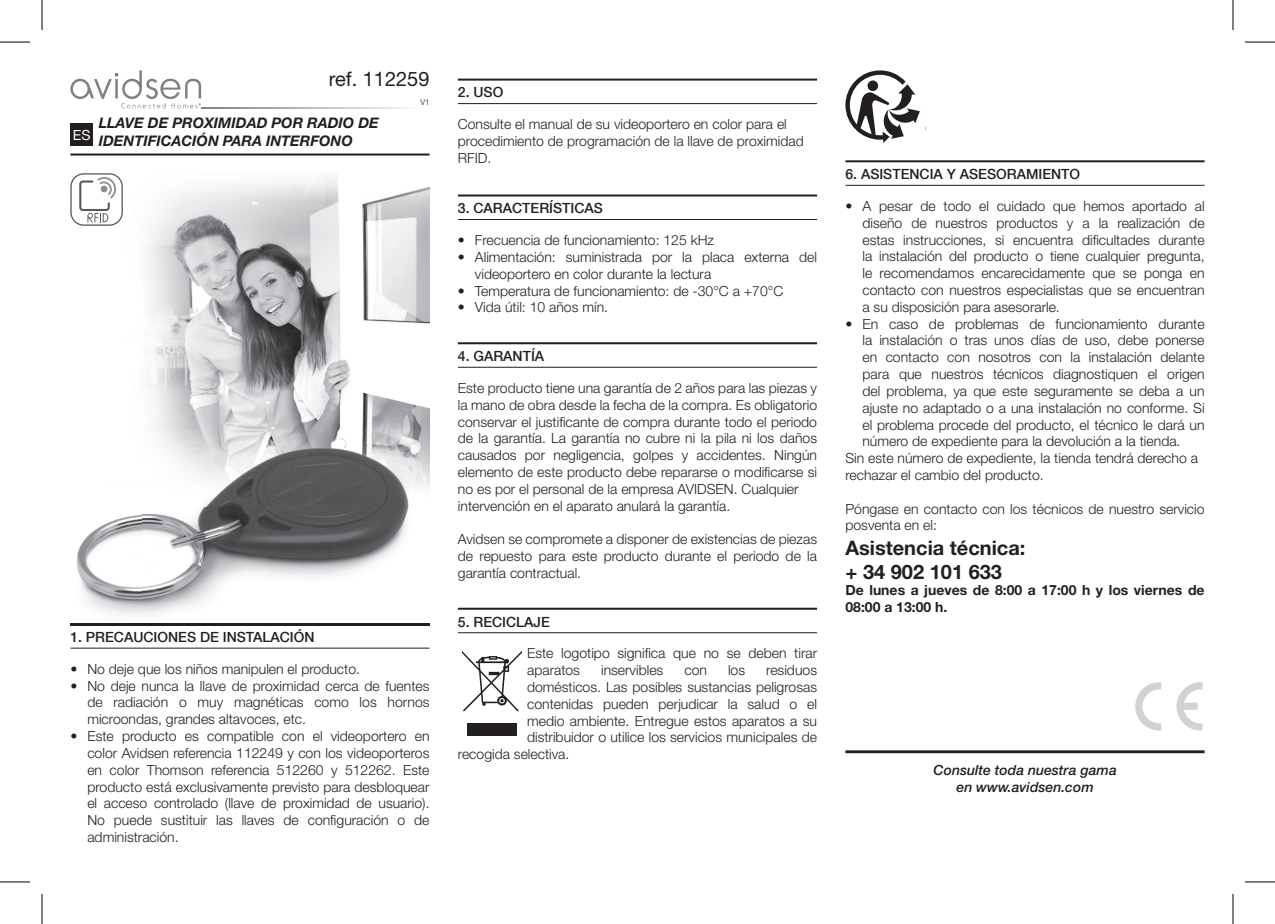
<style>
.page{position:relative;width:1275px;height:924px;background:#fff}
.page>*{position:absolute;margin:0;border:0;box-sizing:border-box;transform-origin:0 0}
.t1{font:700 20px/24px "Helvetica Neue";color:#231f20}
.t2{font:20px "Helvetica Neue";color:#231f20}
.t3{font:italic 700 14.6px/17.6px "Helvetica Neue";color:#231f20}
.t4{font:300 14px/16.8px "Helvetica Neue";color:#231f20}
.t5{font:500 14px "Helvetica Neue";color:#231f20}
.t6{font:700 14px/16.8px "Helvetica Neue";color:#231f20}
.t7{font:italic 500 14px/16.8px "Helvetica Neue";color:#231f20;text-align:center}
.t8{font:14px "Helvetica Neue";color:#fff}
.t9{font:300 8px "Helvetica Neue";color:#231f20}
</style>
<div class="page">
<hr style="left:458px;top:103px;width:359px;height:1px;background:#231f20">
<hr style="left:458px;top:219px;width:359px;height:1px;background:#231f20">
<hr style="left:458px;top:366px;width:359px;height:1px;background:#231f20">
<hr style="left:458px;top:632px;width:359px;height:1px;background:#231f20">
<hr style="left:458px;top:79px;width:359px;height:2px;background:#231f20">
<hr style="left:458px;top:194px;width:359px;height:2px;background:#231f20">
<hr style="left:458px;top:342px;width:359px;height:2px;background:#231f20">
<hr style="left:458px;top:607px;width:359px;height:2px;background:#231f20">
<svg style="left:462px;top:651px;width:60px;height:60px"></svg>
<div style="left:467px;top:723px;width:50px;height:12px;background:#231f20"></div>
<hr style="left:70px;top:647px;width:359px;height:1px;background:#231f20">
<div style="left:70px;top:123px;width:23px;height:23px;background:#231f20"></div>
<hr style="left:70px;top:153px;width:359px;height:2px;background:#231f20">
<svg style="left:201px;top:108px;width:207px;height:1px"></svg>
<svg style="left:70px;top:70px;width:131px;height:38px"></svg>
<img style="left:146px;top:178px;width:283px;height:328px">
<img style="left:70px;top:514px;width:72px;height:112px">
<img style="left:142px;top:506px;width:287px;height:120px">
<img style="left:70px;top:623px;width:359px;height:2px">
<svg style="left:70px;top:173px;width:53px;height:53px"></svg>
<hr style="left:845px;top:185px;width:359px;height:1px;background:#231f20">
<svg style="left:845px;top:70px;width:75px;height:73px"></svg>
<hr style="left:845px;top:160px;width:359px;height:2px;background:#231f20">
<hr style="left:845px;top:750px;width:359px;height:2px;background:#231f20">
<svg style="left:1135px;top:682px;width:26px;height:48px"></svg>
<svg style="left:1176px;top:682px;width:26px;height:48px"></svg>
<hr style="left:0;top:42px;width:30px;height:1px;background:#000">
<hr style="left:1245px;top:42px;width:30px;height:1px;background:#000">
<hr style="left:0;top:881px;width:30px;height:1px;background:#000">
<hr style="left:1245px;top:881px;width:30px;height:1px;background:#000">
<hr style="left:42px;top:0;width:1px;height:30px;background:#000">
<hr style="left:42px;top:893px;width:1px;height:30px;background:#000">
<hr style="left:1232px;top:0;width:1px;height:30px;background:#000">
<hr style="left:1232px;top:893px;width:1px;height:30px;background:#000">
<p class="t8" style="left:73px;top:126px;width:19px">ES</p>
<h1 class="t2" style="left:329px;top:67px;width:102px">ref. 112259</h1>
<p class="t9" style="left:420px;top:97px;width:11px">V1</p>
<p class="t3" style="left:99px;top:114px;width:282px">LLAVE DE PROXIMIDAD POR RADIO DE<br>IDENTIFICACIÓN PARA INTERFONO</p>
<p class="t5" style="left:70px;top:628px;width:246px">1. PRECAUCIONES DE INSTALACIÓN</p>
<p class="t4" style="left:70px;top:659px;width:291px">• No deje que los niños manipulen el producto.</p>
<p class="t4" style="left:87px;top:676px;width:344px;text-align:justify;text-indent:-17px">• No deje nunca la llave de proximidad cerca de fuentes de radiación o muy magnéticas como los hornos microondas, grandes altavoces, etc.</p>
<p class="t4" style="left:87px;top:727px;width:344px;text-align:justify;text-indent:-17px">• Este producto es compatible con el videoportero en color Avidsen referencia 112249 y con los videoporteros en color Thomson referencia 512260 y 512262. Este producto está exclusivamente previsto para desbloquear el acceso controlado (llave de proximidad de usuario).<br>No puede sustituir las llaves de configuración o de administración.</p>
<p class="t5" style="left:458px;top:84px;width:47px">2. USO</p>
<p class="t4" style="left:458px;top:115px;width:347px">Consulte el manual de su videoportero en color para el procedimiento de programación de la llave de proximidad<br>RFID.</p>
<p class="t5" style="left:458px;top:200px;width:146px">3. CARACTERÍSTICAS</p>
<p class="t4" style="left:458px;top:231px;width:258px">• Frecuencia de funcionamiento: 125 kHz</p>
<p class="t4" style="left:475px;top:248px;width:344px;text-indent:-17px">• Alimentación: suministrada por la placa externa del videoportero en color durante la lectura</p>
<p class="t4" style="left:458px;top:282px;width:327px">• Temperatura de funcionamiento: de -30°C a +70°C</p>
<p class="t4" style="left:458px;top:298px;width:152px">• Vida útil: 10 años mín.</p>
<p class="t5" style="left:458px;top:347px;width:88px">4. GARANTÍA</p>
<p class="t4" style="left:458px;top:379px;width:361px">Este producto tiene una garantía de 2 años para las piezas y la mano de obra desde la fecha de la compra. Es obligatorio conservar el justificante de compra durante todo el periodo de la garantía. La garantía no cubre ni la pila ni los daños causados por negligencia, golpes y accidentes. Ningún elemento de este producto debe repararse o modificarse si no es por el personal de la empresa AVIDSEN. Cualquier intervención en el aparato anulará la garantía.</p>
<p class="t4" style="left:458px;top:530px;width:361px;text-align:justify">Avidsen se compromete a disponer de existencias de piezas de repuesto para este producto durante el periodo de la garantía contractual.</p>
<p class="t5" style="left:458px;top:613px;width:94px">5. RECICLAJE</p>
<p class="t4" style="left:527px;top:644px;width:291px">Este logotipo significa que no se deben tirar aparatos</p>
<p class="t4" style="left:601px;top:661px;width:64px">inservibles</p>
<p class="t4" style="left:684px;top:661px;width:24px">con</p>
<p class="t4" style="left:728px;top:661px;width:19px">los</p>
<p class="t4" style="left:766px;top:661px;width:52px">residuos</p>
<p class="t4" style="left:527px;top:678px;width:291px">domésticos. Las posibles sustancias peligrosas</p>
<p class="t4" style="left:527px;top:694px;width:291px">contenidas pueden perjudicar la salud o el</p>
<p class="t4" style="left:527px;top:711px;width:291px">medio ambiente. Entregue estos aparatos a su</p>
<p class="t4" style="left:527px;top:728px;width:291px">distribuidor o utilice los servicios municipales de</p>
<p class="t4" style="left:458px;top:745px;width:113px">recogida selectiva.</p>
<p class="t5" style="left:845px;top:166px;width:236px">6. ASISTENCIA Y ASESORAMIENTO</p>
<p class="t4" style="left:862px;top:197px;width:344px;text-align:justify;text-indent:-17px">• A pesar de todo el cuidado que hemos aportado al diseño de nuestros productos y a la realización de estas instrucciones, si encuentra dificultades durante la instalación del producto o tiene cualquier pregunta, le recomendamos encarecidamente que se ponga en contacto con nuestros especialistas que se encuentran a su disposición para asesorarle.</p>
<p class="t4" style="left:845px;top:315px;width:361px">• En caso de problemas de funcionamiento durante</p>
<p class="t4" style="left:862px;top:331px;width:343px">la instalación o tras unos días de uso, debe ponerse</p>
<p class="t4" style="left:862px;top:348px;width:344px">en contacto con nosotros con la instalación delante</p>
<p class="t4" style="left:862px;top:365px;width:344px">para que nuestros técnicos diagnostiquen el origen</p>
<p class="t4" style="left:862px;top:382px;width:343px">del problema, ya que este seguramente se deba a un</p>
<p class="t4" style="left:862px;top:399px;width:344px">ajuste no adaptado o a una instalación no conforme. Si</p>
<p class="t4" style="left:862px;top:415px;width:344px">el problema procede del producto, el técnico le dará un</p>
<p class="t4" style="left:862px;top:432px;width:319px">número de expediente para la devolución a la tienda.</p>
<p class="t4" style="left:845px;top:449px;width:354px">Sin este número de expediente, la tienda tendrá derecho a</p>
<p class="t4" style="left:845px;top:466px;width:200px">rechazar el cambio del producto.</p>
<p class="t4" style="left:845px;top:499px;width:361px">Póngase en contacto con los técnicos de nuestro servicio posventa en el:</p>
<h1 class="t1" style="left:845px;top:534px;width:181px">Asistencia técnica: + 34 902 101 633</h1>
<p class="t6" style="left:845px;top:581px;width:361px">De lunes a jueves de 8:00 a 17:00 h y los viernes de<br>08:00 a 13:00 h.</p>
<p class="t7" style="left:933px;top:761px;width:185px">Consulte toda nuestra gama en www.avidsen.com</p>
</div>
